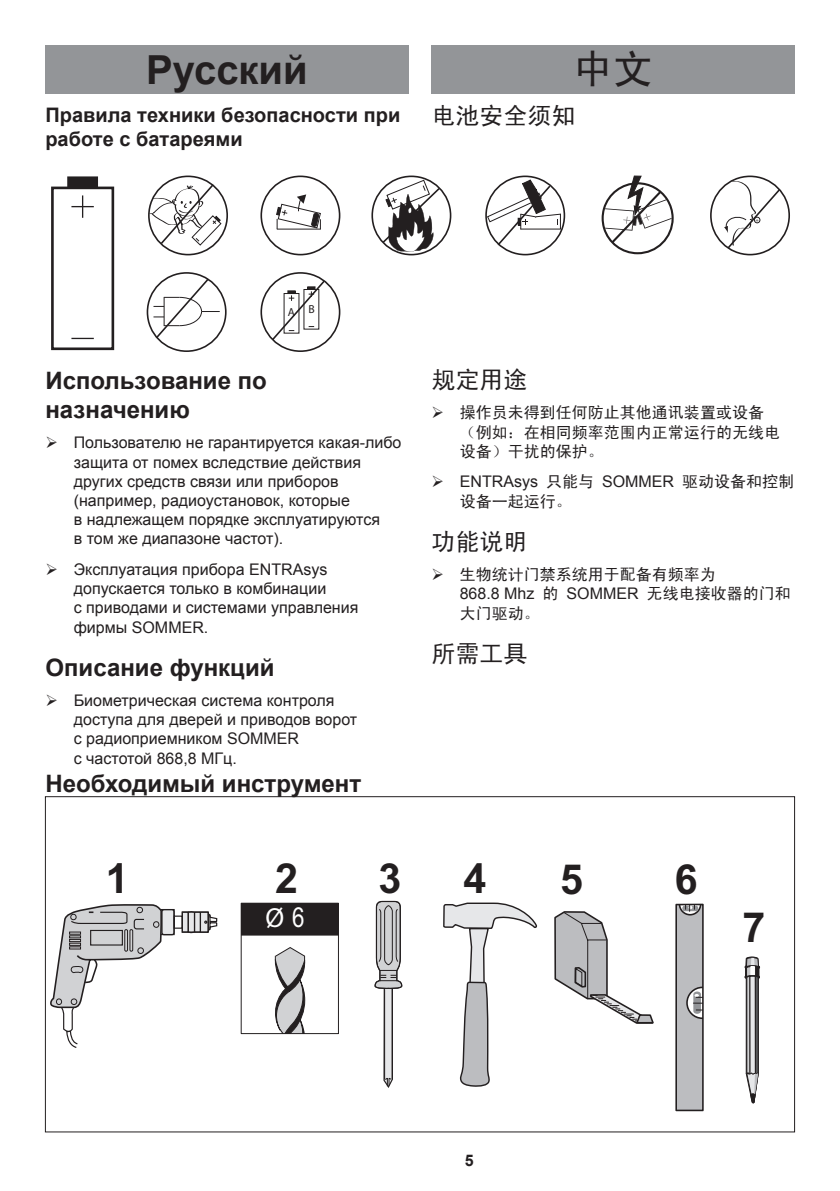
<style>
.page{position:relative;width:840px;height:1191px;background:#fff}
.page>*{position:absolute;margin:0;border:0;box-sizing:border-box;transform-origin:0 0}
.t1{font:700 41.4px "Arial";color:#231f20}
.t2{font:700 40px "Arial";color:#231f20}
.t3{font:40px "Sim Hei";color:#231f20}
.t4{font:700 27.6px "Helvetica";color:#fff}
.t5{font:700 24px/28.8px "Arial";color:#231f20}
.t6{font:24px "Sim Hei";color:#231f20}
.t7{font:700 20px/24px "Arial";color:#231f20}
.t8{font:16px/19.2px "Arial";color:#231f20}
.t9{font:16px/19.2px "Sim Hei";color:#231f20}
.t10{font:700 16px "Arial";color:#231f20}
.t11{font:11.6px "Myriad Pro";color:#231f20}
.t12{font:5.8px "Myriad Pro";color:#231f20}
.s1{font-family:"Arial Narrow";font-weight:400}
.s2{font-family:"Sim Hei"}
</style>
<div class="page">
<div style="left:45px;top:45px;width:363px;height:49px;background:#939598"></div>
<div style="left:431px;top:45px;width:363px;height:49px;background:#939598"></div>
<svg style="left:149px;top:176px;width:78px;height:79px"></svg>
<div style="left:148px;top:175px;width:80px;height:80px;border:2px solid #231f20;border-radius:50%"></div>
<svg style="left:149px;top:182px;width:73px;height:64px"></svg>
<div style="left:260px;top:175px;width:80px;height:80px;border:2px solid #231f20;border-radius:50%"></div>
<hr style="left:277px;top:229px;width:43px;height:1px;background:#231f20">
<svg style="left:276px;top:194px;width:45px;height:35px"></svg>
<svg style="left:372px;top:176px;width:78px;height:79px"></svg>
<div style="left:371px;top:175px;width:80px;height:80px;border:2px solid #231f20;border-radius:50%"></div>
<svg style="left:380px;top:179px;width:61px;height:73px"></svg>
<svg style="left:486px;top:176px;width:78px;height:79px"></svg>
<div style="left:485px;top:175px;width:80px;height:80px;border:2px solid #231f20;border-radius:50%"></div>
<svg style="left:486px;top:179px;width:75px;height:68px"></svg>
<svg style="left:601px;top:175px;width:72px;height:79px"></svg>
<svg style="left:710px;top:176px;width:78px;height:79px"></svg>
<div style="left:709px;top:175px;width:80px;height:80px;border:2px solid #231f20;border-radius:50%"></div>
<svg style="left:723px;top:181px;width:58px;height:69px"></svg>
<svg style="left:147px;top:273px;width:79px;height:78px"></svg>
<div style="left:146px;top:272px;width:80px;height:80px;border:2px solid #231f20;border-radius:50%"></div>
<svg style="left:153px;top:277px;width:67px;height:63px"></svg>
<div style="left:260px;top:272px;width:80px;height:80px;border:2px solid #231f20;border-radius:50%"></div>
<svg style="left:270px;top:279px;width:56px;height:63px"></svg>
<div style="left:51px;top:187px;width:63px;height:163px;border:3px solid #231f20"></div>
<div style="left:68px;top:177px;width:29px;height:11px;background:#231f20"></div>
<div style="left:67px;top:176px;width:31px;height:12px;border:1px solid #231f20"></div>
<svg style="left:71px;top:195px;width:23px;height:23px"></svg>
<svg style="left:71px;top:338px;width:23px;height:1px"></svg>
<svg style="left:50px;top:904px;width:168px;height:144px"></svg>
<svg style="left:374px;top:900px;width:28px;height:188px"></svg>
<div style="left:241px;top:903px;width:97px;height:32px;background:#231f20"></div>
<svg style="left:270px;top:947px;width:36px;height:88px"></svg>
<div style="left:241px;top:902px;width:97px;height:132px;border:1px solid #231f20"></div>
<svg style="left:744px;top:956px;width:15px;height:147px"></svg>
<svg style="left:443px;top:902px;width:94px;height:185px"></svg>
<svg style="left:554px;top:911px;width:100px;height:113px"></svg>
<div style="left:675px;top:904px;width:27px;height:206px;background:#bcbdc0"></div>
<div style="left:675px;top:903px;width:28px;height:208px;border:2px solid #231f20"></div>
<svg style="left:678px;top:904px;width:23px;height:11px"></svg>
<svg style="left:686px;top:986px;width:16px;height:33px"></svg>
<h2 class="t2" style="left:146px;top:43px;width:163px">Русский</h2>
<h2 class="t3" style="left:572px;top:49px;width:81px">中文</h2>
<p class="t7" style="left:45px;top:104px;width:356px">Правила техники безопасности при работе с батареями</p>
<h3 class="t6" style="left:431px;top:104px;width:145px">电池安全须知</h3>
<p class="t12" style="left:755px;top:216px;width:5px">+</p>
<p class="t11" style="left:288px;top:303px;width:28px">A B</p>
<h3 class="t5" style="left:45px;top:367px;width:223px">Использование по назначению</h3>
<p class="t8" style="left:74px;top:433px;width:329px">Пользователю не гарантируется какая-либо защита от помех вследствие действия других средств связи или приборов (например, радиоустановок, которые<br>в надлежащем порядке эксплуатируются<br>в том же диапазоне частот).</p>
<p class="t8" style="left:74px;top:560px;width:286px">Эксплуатация прибора ENTRAsys допускается только в комбинации<br>с приводами и системами управления фирмы SOMMER.</p>
<h3 class="t5" style="left:45px;top:653px;width:230px">Описание функций</h3>
<p class="t8" style="left:74px;top:691px;width:285px">Биометрическая система контроля доступа для дверей и приводов ворот с радиоприемником SOMMER<br>с частотой 868,8 МГц.</p>
<h3 class="t5" style="left:45px;top:770px;width:317px">Необходимый инструмент</h3>
<h1 class="t1" style="left:106px;top:851px;width:24px">1</h1>
<h1 class="t1" style="left:275px;top:851px;width:24px">2</h1>
<h1 class="t1" style="left:378px;top:851px;width:24px">3</h1>
<h3 class="t4" style="left:265px;top:901px;width:40px">Ø <span class="s1">6</span></h3>
<h3 class="t6" style="left:431px;top:367px;width:97px">规定用途</h3>
<p class="t9" style="left:459px;top:403px;width:321px">操作员未得到任何防止其他通讯装置或设备（例如：在相同频率范围内正常运行的无线电设备）干扰的保护。</p>
<p class="t8" style="left:459px;top:472px;width:336px">ENTRAsys <span class="s2">只能与</span> SOMMER <span class="s2">驱动设备和控制</span></p>
<p class="t9" style="left:459px;top:491px;width:113px">设备一起运行。</p>
<h3 class="t6" style="left:431px;top:529px;width:97px">功能说明</h3>
<p class="t9" style="left:459px;top:565px;width:257px">生物统计门禁系统用于配备有频率为</p>
<p class="t8" style="left:459px;top:584px;width:332px">868.8 Mhz <span class="s2">的</span> SOMMER <span class="s2">无线电接收器的门和</span></p>
<p class="t9" style="left:459px;top:603px;width:81px">大门驱动。</p>
<h3 class="t6" style="left:431px;top:641px;width:97px">所需工具</h3>
<h1 class="t1" style="left:463px;top:851px;width:24px">4</h1>
<h1 class="t1" style="left:559px;top:852px;width:24px">5</h1>
<h1 class="t1" style="left:674px;top:852px;width:24px">6</h1>
<h1 class="t1" style="left:742px;top:900px;width:24px">7</h1>
<p class="t10" style="left:464px;top:1149px;width:10px">5</p>
</div>
